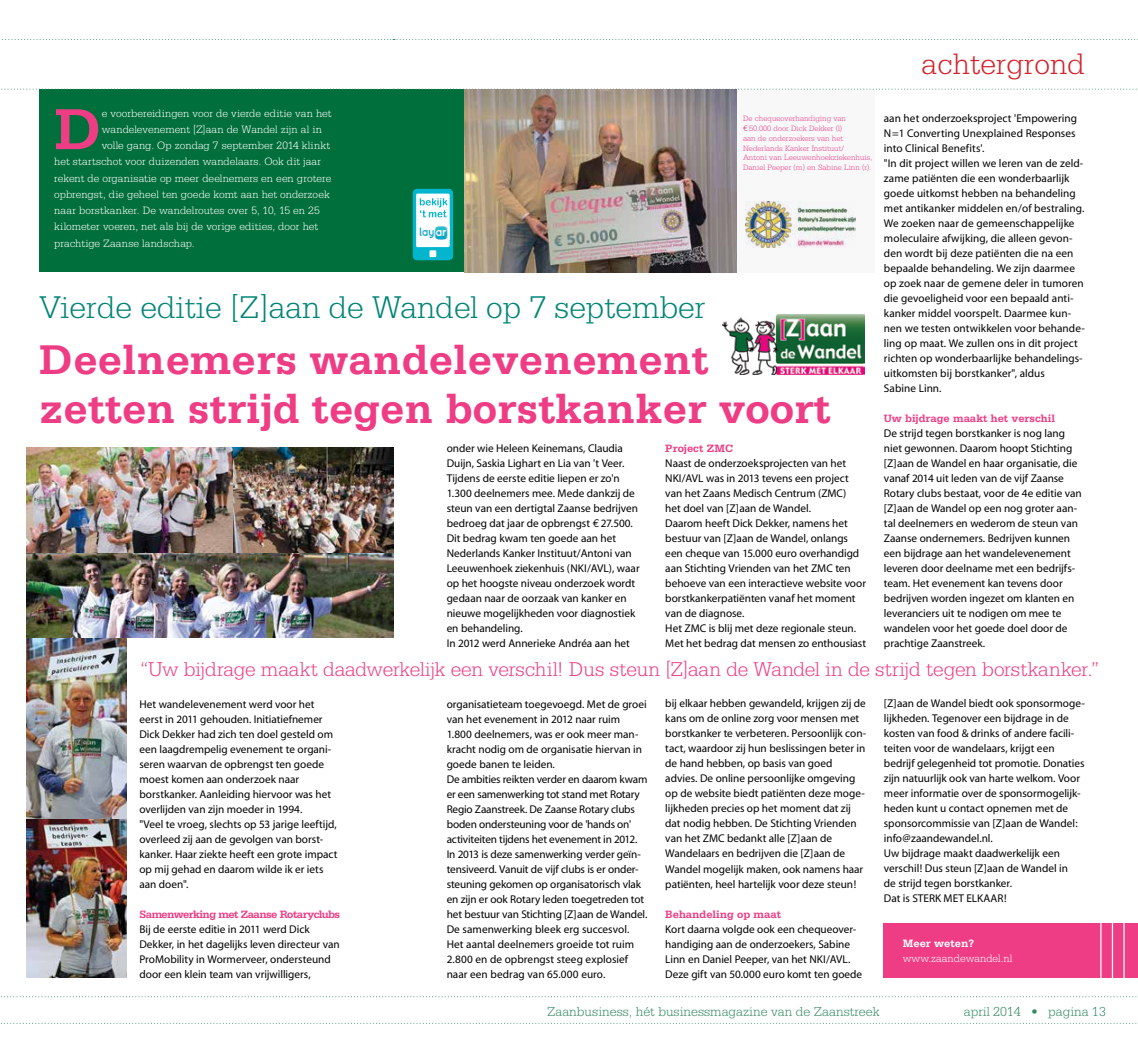
<style>
.page{position:relative;width:1138px;height:1053px;background:#fff}
.page>*{position:absolute;margin:0;border:0;box-sizing:border-box;transform-origin:0 0}
.t1{font:700 61px "Serifa";color:#ee3d85}
.t2{font:700 43.75px/49px "Serifa";color:#ee3d85}
.t3{font:300 33.25px "Serifa";color:#008576}
.t4{font:300 31.25px "Serifa";color:#d2232a}
.t5{font:300 21.12px "Serifa";letter-spacing:-.01em;color:#ee3d85}
.t6{font:300 13.75px "Serifa";color:#368b65}
.t7{font:11.25px/15px "Myriad MM 400 600";color:#000}
.t8{font:300 11.25px "Serifa";color:#fff}
.t9{font:700 11.25px "Serifa";letter-spacing:-.01em;color:#ee3d85}
.t10{font:700 11.25px "Serifa";letter-spacing:-.05em;color:#ee3d85}
.t11{font:700 11.25px "Serifa";color:#fff}
.t12{font:300 8.12px/9.8px "Serifa";color:#ee3d85}
.s1{font-family:"Euro Mono";font-weight:400}
.s2{font-family:"Euro Mono"}
</style>
<div class="page">
<svg style="left:1px;top:1022px;width:1129px;height:1px"></svg>
<svg style="left:1px;top:996px;width:1136px;height:1px"></svg>
<div style="left:602px;top:89px;width:273px;height:183px;background:#f8f8f9"></div>
<img style="left:27px;top:637px;width:100px;height:340px">
<img style="left:27px;top:552px;width:366px;height:85px">
<div style="left:39px;top:90px;width:425px;height:182px;background:#006f3b"></div>
<svg style="left:1px;top:89px;width:1136px;height:1px"></svg>
<svg style="left:2px;top:39px;width:1136px;height:1px"></svg>
<img style="left:464px;top:89px;width:272px;height:183px">
<img style="left:27px;top:447px;width:366px;height:105px">
<div style="left:883px;top:923px;width:254px;height:54px;background:#ee3d85"></div>
<hr style="left:1100px;top:923px;width:1px;height:54px;background:#fff">
<hr style="left:1111px;top:923px;width:2px;height:54px;background:#fff">
<hr style="left:1123px;top:923px;width:1px;height:54px;background:#fff">
<img style="left:722px;top:315px;width:142px;height:59px">
<img style="left:745px;top:202px;width:110px;height:46px">
<div style="left:412px;top:189px;width:41px;height:71px;background:#03b5cd;border-radius:4px"></div>
<div style="left:416px;top:194px;width:33px;height:53px;background:#fff"></div>
<div style="left:429px;top:250px;width:7px;height:7px;background:#fff"></div>
<svg style="left:420px;top:198px;width:27px;height:19px"></svg>
<img style="left:419px;top:226px;width:29px;height:13px">
<h1 class="t1" style="left:54px;top:93px;width:49px">D</h1>
<p class="t8" style="left:102px;top:107px;width:231px">e voorbereidingen voor de vierde editie van het</p>
<p class="t8" style="left:102px;top:123px;width:222px">wandelevenement [Z]aan de Wandel zijn al in</p>
<p class="t8" style="left:102px;top:139px;width:230px">volle gang. Op zondag 7 september 2014 klinkt</p>
<p class="t8" style="left:54px;top:155px;width:268px">het startschot voor duizenden wandelaars. Ook dit jaar</p>
<p class="t8" style="left:54px;top:172px;width:278px">rekent de organisatie op meer deelnemers en een grotere</p>
<p class="t8" style="left:54px;top:188px;width:277px">opbrengst, die geheel ten goede komt aan het onderzoek</p>
<p class="t8" style="left:54px;top:204px;width:267px">naar borstkanker. De wandelroutes over 5, 10, 15 en 25</p>
<p class="t8" style="left:54px;top:220px;width:265px">kilometer voeren, net als bij de vorige edities, door het</p>
<p class="t8" style="left:54px;top:237px;width:142px">prachtige Zaanse landschap.</p>
<h3 class="t3" style="left:39px;top:288px;width:668px">Vierde editie [Z]aan de Wandel op 7 september</h3>
<p class="t12" style="left:743px;top:114px;width:131px">De chequeoverhandiging van<br><span class="s1">€</span> 50.000 door Dick Dekker (l)<br>aan de onderzoekers van het<br>Nederlands Kanker Instituut/<br>Antoni van Leeuwenhoekziekenhuis,<br>Daniel Peeper (m) en Sabine Linn (r).</p>
<h2 class="t2" style="left:39px;top:334px;width:793px">Deelnemers wandelevenement zetten strijd tegen borstkanker voort</h2>
<p class="t7" style="left:446px;top:441px;width:194px">onder wie Heleen Keinemans, Claudia Duijn, Saskia Lighart en Lia van 't Veer.<br>Tijdens de eerste editie liepen er zo'n 1.300 deelnemers mee. Mede dankzij de steun van een dertigtal Zaanse bedrijven bedroeg dat jaar de opbrengst <span class="s2">€</span> 27.500.<br>Dit bedrag kwam ten goede aan het Nederlands Kanker Instituut/Antoni van Leeuwenhoek ziekenhuis (NKI/AVL), waar op het hoogste niveau onderzoek wordt gedaan naar de oorzaak van kanker en nieuwe mogelijkheden voor diagnostiek en behandeling.<br>In 2012 werd Annerieke Andréa aan het</p>
<p class="t9" style="left:665px;top:442px;width:69px">Project ZMC</p>
<p class="t7" style="left:665px;top:456px;width:202px">Naast de onderzoeksprojecten van het NKI/AVL was in 2013 tevens een project van het Zaans Medisch Centrum (ZMC)<br>het doel van [Z]aan de Wandel.<br>Daarom heeft Dick Dekker, namens het bestuur van [Z]aan de Wandel, onlangs een cheque van 15.000 euro overhandigd aan Stichting Vrienden van het ZMC ten behoeve van een interactieve website voor borstkankerpatiënten vanaf het moment van de diagnose.<br>Het ZMC is blij met deze regionale steun.<br>Met het bedrag dat mensen zo enthousiast</p>
<h3 class="t4" style="left:921px;top:47px;width:165px">achtergrond</h3>
<p class="t7" style="left:883px;top:111px;width:202px">aan het onderzoeksproject 'Empowering N=1 Converting Unexplained Responses into Clinical Benefits'.<br>"In dit project willen we leren van de zeld&shy;zame patiënten die een wonderbaarlijk goede uitkomst hebben na behandeling met antikanker middelen en/of bestraling.<br>We zoeken naar de gemeenschappelijke moleculaire afwijking, die alleen gevon&shy;den wordt bij deze patiënten die na een bepaalde behandeling. We zijn daarmee op zoek naar de gemene deler in tumoren die gevoeligheid voor een bepaald anti&shy;kanker middel voorspelt. Daarmee kun&shy;nen we testen ontwikkelen voor behande&shy;ling op maat. We zullen ons in dit project richten op wonderbaarlijke behandelings&shy;uitkomsten bij borstkanker", aldus<br>Sabine Linn.</p>
<p class="t9" style="left:883px;top:412px;width:173px">Uw bijdrage maakt het verschil</p>
<p class="t7" style="left:883px;top:426px;width:199px">De strijd tegen borstkanker is nog lang niet gewonnen. Daarom hoopt Stichting [Z]aan de Wandel en haar organisatie, die vanaf 2014 uit leden van de vijf Zaanse Rotary clubs bestaat, voor de 4e editie van [Z]aan de Wandel op een nog groter aan&shy;tal deelnemers en wederom de steun van Zaanse ondernemers. Bedrijven kunnen een bijdrage aan het wandelevenement leveren door deelname met een bedrijfs&shy;team. Het evenement kan tevens door bedrijven worden ingezet om klanten en leveranciers uit te nodigen om mee te wandelen voor het goede doel door de prachtige Zaanstreek.</p>
<h3 class="t5" style="left:140px;top:657px;width:960px">“Uw bijdrage maakt daadwerkelijk een verschil! Dus steun [Z]aan de Wandel in de strijd tegen borstkanker.”</h3>
<p class="t7" style="left:139px;top:696px;width:199px">Het wandelevenement werd voor het eerst in 2011 gehouden. Initiatiefnemer Dick Dekker had zich ten doel gesteld om een laagdrempelig evenement te organi&shy;seren waarvan de opbrengst ten goede moest komen aan onderzoek naar borstkanker. Aanleiding hiervoor was het overlijden van zijn moeder in 1994.<br>"Veel te vroeg, slechts op 53 jarige leeftijd, overleed zij aan de gevolgen van borst&shy;kanker. Haar ziekte heeft een grote impact op mij gehad en daarom wilde ik er iets aan doen".</p>
<p class="t10" style="left:139px;top:907px;width:202px">Samenwerking met Zaanse Rotaryclubs</p>
<p class="t7" style="left:139px;top:921px;width:202px">Bij de eerste editie in 2011 werd Dick Dekker, in het dagelijks leven directeur van ProMobility in Wormerveer, ondersteund door een klein team van vrijwilligers,</p>
<p class="t7" style="left:446px;top:696px;width:202px">organisatieteam toegevoegd. Met de groei van het evenement in 2012 naar ruim 1.800 deelnemers, was er ook meer man&shy;kracht nodig om de organisatie hiervan in goede banen te leiden.<br>De ambities reikten verder en daarom kwam er een samenwerking tot stand met Rotary Regio Zaanstreek. De Zaanse Rotary clubs boden ondersteuning voor de 'hands on' activiteiten tijdens het evenement in 2012.<br>In 2013 is deze samenwerking verder geïn&shy;tensiveerd. Vanuit de vijf clubs is er onder&shy;steuning gekomen op organisatorisch vlak en zijn er ook Rotary leden toegetreden tot het bestuur van Stichting [Z]aan de Wandel.<br>De samenwerking bleek erg succesvol.<br>Het aantal deelnemers groeide tot ruim 2.800 en de opbrengst steeg explosief naar een bedrag van 65.000 euro.</p>
<p class="t7" style="left:665px;top:696px;width:202px">bij elkaar hebben gewandeld, krijgen zij de kans om de online zorg voor mensen met borstkanker te verbeteren. Persoonlijk con&shy;tact, waardoor zij hun beslissingen beter in de hand hebben, op basis van goed advies. De online persoonlijke omgeving op de website biedt patiënten deze moge&shy;lijkheden precies op het moment dat zij dat nodig hebben. De Stichting Vrienden van het ZMC bedankt alle [Z]aan de Wandelaars en bedrijven die [Z]aan de Wandel mogelijk maken, ook namens haar patiënten, heel hartelijk voor deze steun!</p>
<p class="t9" style="left:665px;top:907px;width:117px">Behandeling op maat</p>
<p class="t7" style="left:665px;top:921px;width:198px">Kort daarna volgde ook een chequeover&shy;handiging aan de onderzoekers, Sabine Linn en Daniel Peeper, van het NKI/AVL.<br>Deze gift van 50.000 euro komt ten goede</p>
<p class="t7" style="left:883px;top:696px;width:202px">[Z]aan de Wandel biedt ook sponsormoge&shy;lijkheden. Tegenover een bijdrage in de kosten van food &amp; drinks of andere facili&shy;teiten voor de wandelaars, krijgt een bedrijf gelegenheid tot promotie. Donaties zijn natuurlijk ook van harte welkom. Voor meer informatie over de sponsormogelijk&shy;heden kunt u contact opnemen met de sponsorcommissie van [Z]aan de Wandel: info@zaandewandel.nl.<br>Uw bijdrage maakt daadwerkelijk een verschil! Dus steun [Z]aan de Wandel in<br>de strijd tegen borstkanker.<br>Dat is STERK MET ELKAAR!</p>
<p class="t11" style="left:902px;top:937px;width:73px">Meer weten?</p>
<p class="t8" style="left:902px;top:952px;width:111px">www.zaandewandel.nl</p>
<p class="t6" style="left:547px;top:1003px;width:334px">Zaanbusiness, hét businessmagazine van de Zaanstreek</p>
<p class="t6" style="left:963px;top:1003px;width:144px">april 2014 • pagina 13</p>
</div>
